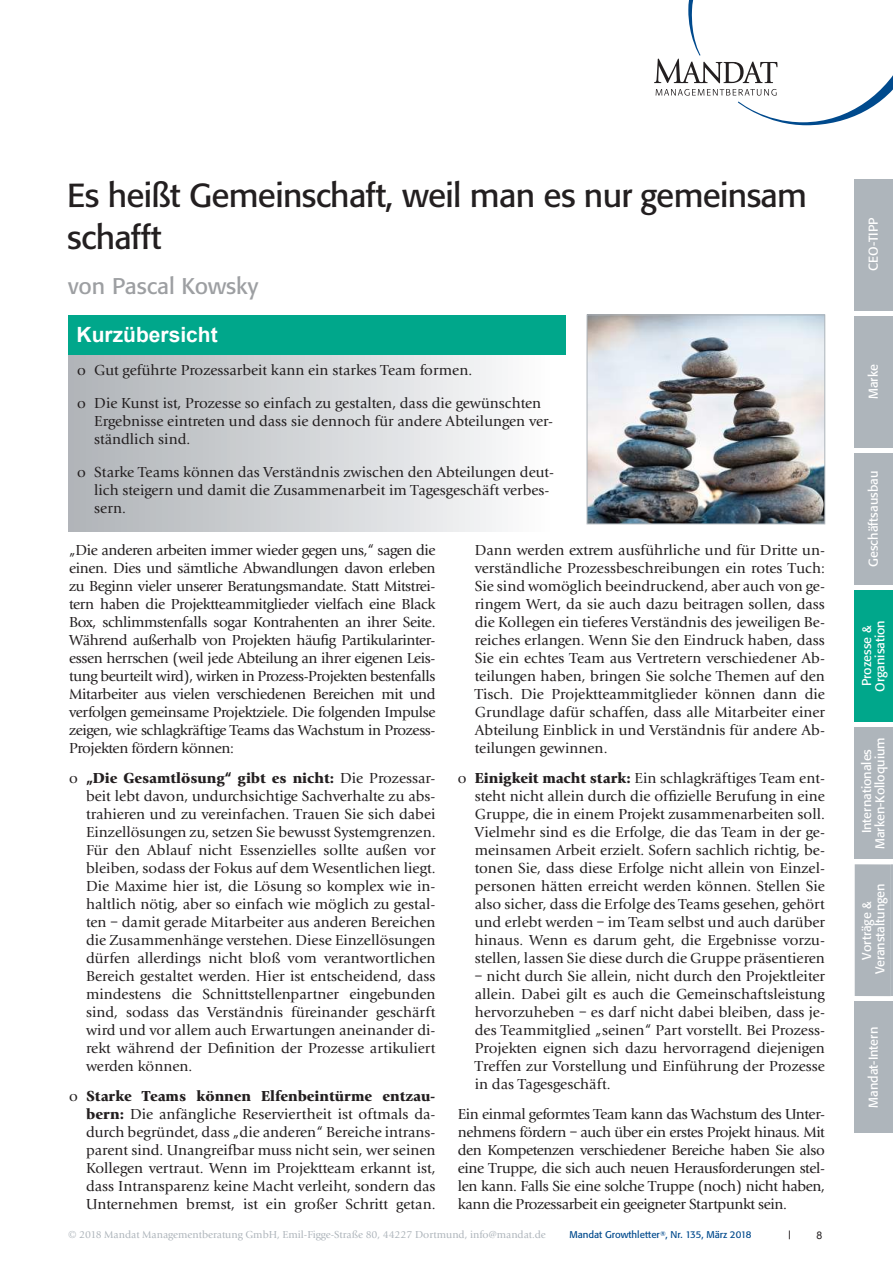
<style>
.page{position:relative;width:893px;height:1263px;background:#fff}
.page>*{position:absolute;margin:0;border:0;box-sizing:border-box;transform-origin:0 0}
.t1{font:33px/42px "Formata BQ";letter-spacing:-.02em;color:#231f20}
.t2{font:22.5px "Formata BQ";color:#9d9fa2}
.t3{font:700 21px "Arial";color:#fff}
.t4{font:15px/18px "Giovanni EF";color:#231f20;text-align:justify}
.t5{font:13.5px "Arial";color:#231f20}
.t6{font:12.75px/13.5px "Formata BQ";color:#fff;text-align:center}
.t7{font:10.5px "Giovanni EF";color:#aeb5bb}
.t8{font:10.5px "Arial";color:#231f20}
.t9{font:9.75px "Formata BQ";color:#004a8d}
.t10{font:6.75px "Formata BQ";color:#004a8d}
.s1{font-weight:900}
</style>
<div class="page">
<svg style="left:654px;top:0;width:239px;height:125px"></svg>
<div style="left:68px;top:353px;width:498px;height:178px;background:linear-gradient(to right,#aeb2b7,#fefeff)"></div>
<hr style="left:891px;top:316px;width:2px;height:132px;background:#aeb5bb">
<hr style="left:891px;top:179px;width:2px;height:131px;background:#aeb5bb">
<hr style="left:891px;top:453px;width:2px;height:132px;background:#aeb5bb">
<hr style="left:891px;top:590px;width:2px;height:132px;background:#00a78b">
<hr style="left:891px;top:864px;width:2px;height:132px;background:#aeb5bb">
<hr style="left:891px;top:727px;width:2px;height:132px;background:#aeb5bb">
<hr style="left:891px;top:1001px;width:2px;height:132px;background:#aeb5bb">
<div style="left:855px;top:316px;width:36px;height:132px;background:#aeb5bb"></div>
<div style="left:855px;top:179px;width:36px;height:131px;background:#aeb5bb"></div>
<div style="left:855px;top:590px;width:36px;height:132px;background:#00a78b"></div>
<div style="left:855px;top:453px;width:36px;height:132px;background:#aeb5bb"></div>
<div style="left:855px;top:727px;width:36px;height:132px;background:#aeb5bb"></div>
<div style="left:855px;top:864px;width:36px;height:132px;background:#aeb5bb"></div>
<div style="left:855px;top:1001px;width:36px;height:132px;background:#aeb5bb"></div>
<img style="left:589px;top:317px;width:234px;height:205px">
<div style="left:587px;top:315px;width:238px;height:209px;border:1px solid #aeb5bb"></div>
<div style="left:68px;top:315px;width:498px;height:40px;background:#00a78b"></div>
<h1 class="t1" style="left:67px;top:174px;width:741px">Es heißt Gemeinschaft, weil man es nur gemeinsam schafft</h1>
<h2 class="t2" style="left:68px;top:272px;width:192px">von Pascal Kowsky</h2>
<h3 class="t3" style="left:77px;top:320px;width:143px">Kurzübersicht</h3>
<p class="t4" style="left:77px;top:361px;width:396px">o Gut geführte Prozessarbeit kann ein starkes Team formen.</p>
<p class="t4" style="left:94px;top:394px;width:460px;text-align:left;text-indent:-17px">o Die Kunst ist, Prozesse so einfach zu gestalten, dass die gewünschten<br>Ergebnisse eintreten und dass sie dennoch für andere Abteilungen ver&shy;ständlich sind.</p>
<p class="t4" style="left:94px;top:463px;width:461px;text-align:left;text-indent:-17px">o Starke Teams können das Verständnis zwischen den Abteilungen deut&shy;lich steigern und damit die Zusammenarbeit im Tagesgeschäft verbes&shy;sern.</p>
<p class="t4" style="left:69px;top:541px;width:368px">„Die anderen arbeiten immer wieder gegen uns,“ sagen die einen. Dies und sämtliche Abwandlungen davon erleben zu Beginn vieler unserer Beratungsmandate. Statt Mitstrei&shy;tern haben die Projektteammitglieder vielfach eine Black Box, schlimmstenfalls sogar Kontrahenten an ihrer Seite.<br>Während außerhalb von Projekten häufig Partikularinter&shy;essen herrschen (weil jede Abteilung an ihrer eigenen Leis&shy;tung beurteilt wird), wirken in Prozess-Projekten bestenfalls Mitarbeiter aus vielen verschiedenen Bereichen mit und verfolgen gemeinsame Projektziele. Die folgenden Impulse zeigen, wie schlagkräftige Teams das Wachstum in Prozess-Projekten fördern können:</p>
<p class="t4" style="left:86px;top:769px;width:351px;text-indent:-17px">o <span class="s1">„Die Gesamtlösung“ gibt es nicht:</span> Die Prozessar&shy;beit lebt davon, undurchsichtige Sachverhalte zu abs&shy;trahieren und zu vereinfachen. Trauen Sie sich dabei Einzellösungen zu, setzen Sie bewusst Systemgrenzen.<br>Für den Ablauf nicht Essenzielles sollte außen vor bleiben, sodass der Fokus auf dem Wesentlichen liegt.<br>Die Maxime hier ist, die Lösung so komplex wie in&shy;haltlich nötig, aber so einfach wie möglich zu gestal&shy;ten – damit gerade Mitarbeiter aus anderen Bereichen die Zusammenhänge verstehen. Diese Einzellösungen dürfen allerdings nicht bloß vom verantwortlichen Bereich gestaltet werden. Hier ist entscheidend, dass mindestens die Schnittstellenpartner eingebunden sind, sodass das Verständnis füreinander geschärft wird und vor allem auch Erwartungen aneinander di&shy;rekt während der Definition der Prozesse artikuliert werden können.</p>
<p class="t4" style="left:86px;top:1087px;width:351px;text-indent:-17px">o <span class="s1">Starke Teams können Elfenbeintürme entzau&shy;bern:</span> Die anfängliche Reserviertheit ist oftmals da&shy;durch begründet, dass „die anderen“ Bereiche intrans&shy;parent sind. Unangreifbar muss nicht sein, wer seinen Kollegen vertraut. Wenn im Projektteam erkannt ist, dass Intransparenz keine Macht verleiht, sondern das Unternehmen bremst, ist ein großer Schritt getan.</p>
<p class="t4" style="left:475px;top:541px;width:352px">Dann werden extrem ausführliche und für Dritte un&shy;verständliche Prozessbeschreibungen ein rotes Tuch:<br>Sie sind womöglich beeindruckend, aber auch von ge&shy;ringem Wert, da sie auch dazu beitragen sollen, dass die Kollegen ein tieferes Verständnis des jeweiligen Be&shy;reiches erlangen. Wenn Sie den Eindruck haben, dass Sie ein echtes Team aus Vertretern verschiedener Ab&shy;teilungen haben, bringen Sie solche Themen auf den Tisch. Die Projektteammitglieder können dann die Grundlage dafür schaffen, dass alle Mitarbeiter einer Abteilung Einblick in und Verständnis für andere Ab&shy;teilungen gewinnen.</p>
<p class="t4" style="left:475px;top:769px;width:352px;text-indent:-17px">o <span class="s1">Einigkeit macht stark:</span> Ein schlagkräftiges Team ent&shy;steht nicht allein durch die offizielle Berufung in eine Gruppe, die in einem Projekt zusammenarbeiten soll.<br>Vielmehr sind es die Erfolge, die das Team in der ge&shy;meinsamen Arbeit erzielt. Sofern sachlich richtig, be&shy;tonen Sie, dass diese Erfolge nicht allein von Einzel&shy;personen hätten erreicht werden können. Stellen Sie also sicher, dass die Erfolge des Teams gesehen, gehört und erlebt werden – im Team selbst und auch darüber hinaus. Wenn es darum geht, die Ergebnisse vorzu&shy;stellen, lassen Sie diese durch die Gruppe präsentieren</p>
<p class="t4" style="left:475px;top:967px;width:352px">– nicht durch Sie allein, nicht durch den Projektleiter allein. Dabei gilt es auch die Gemeinschaftsleistung hervorzuheben – es darf nicht dabei bleiben, dass je&shy;des Teammitglied „seinen“ Part vorstellt. Bei Prozess-Projekten eignen sich dazu hervorragend diejenigen Treffen zur Vorstellung und Einführung der Prozesse in das Tagesgeschäft.</p>
<p class="t4" style="left:458px;top:1105px;width:369px">Ein einmal geformtes Team kann das Wachstum des Unter&shy;nehmens fördern – auch über ein erstes Projekt hinaus. Mit den Kompetenzen verschiedener Bereiche haben Sie also eine Truppe, die sich auch neuen Herausforderungen stel&shy;len kann. Falls Sie eine solche Truppe (noch) nicht haben, kann die Prozessarbeit ein geeigneter Startpunkt sein.</p>
<p class="t7" style="left:68px;top:1228px;width:479px">© 2018 Mandat Managementberatung GmbH, Emil-Figge-Straße 80, 44227 Dortmund, info@mandat.de</p>
<p class="t9" style="left:569px;top:1229px;width:183px">Mandat Growthletter , Nr. 135, März 2018</p>
<p class="t5" style="left:788px;top:1225px;width:5px">׀</p>
<p class="t8" style="left:816px;top:1228px;width:7px">8</p>
<p class="t10" style="left:660px;top:1229px;width:7px">R</p>
<p class="t6" style="left:866px;top:270px;width:54px;rotate:-90deg">CEO-TIPP</p>
<p class="t6" style="left:866px;top:399px;width:36px;rotate:-90deg">Marke</p>
<p class="t6" style="left:866px;top:567px;width:97px;rotate:-90deg">Geschäftsausbau</p>
<p class="t6" style="left:860px;top:692px;width:73px;rotate:-90deg">Prozesse &amp;<br>Organisation</p>
<p class="t6" style="left:860px;top:849px;width:113px;rotate:-90deg">Internationales<br>Marken-Kolloquium</p>
<p class="t6" style="left:860px;top:974px;width:93px;rotate:-90deg">Vorträge &amp;<br>Veranstaltungen</p>
<p class="t6" style="left:866px;top:1108px;width:82px;rotate:-90deg">Mandat-Intern</p>
</div>
